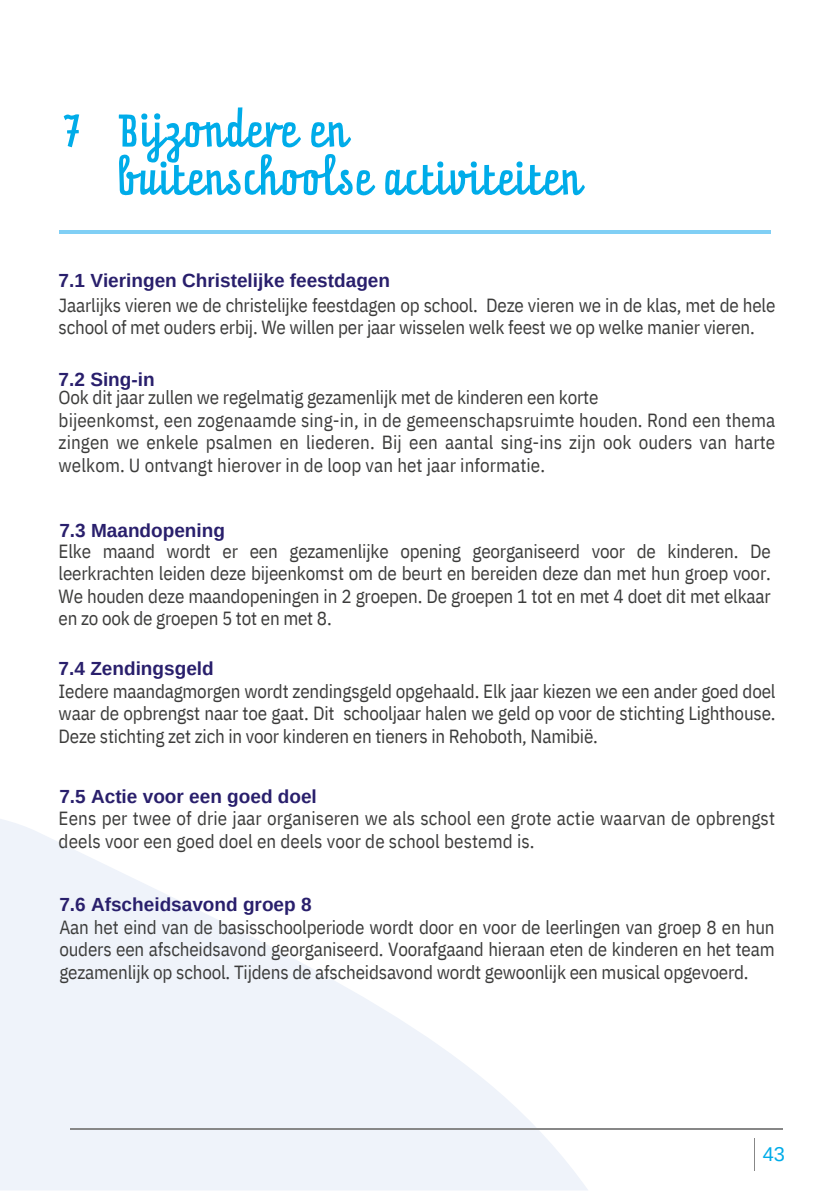
<style>
.page{position:relative;width:839px;height:1191px;background:#fff}
.page>*{position:absolute;margin:0;border:0;box-sizing:border-box;transform-origin:0 0}
.t1{font:20px "Arimo";color:#00ace9}
.t2{font:19px/22.4px "IBM Plex Sans Cond";letter-spacing:-.01em;color:#3c3c3b;text-align:justify}
.t3{font:700 19px "Arimo";color:#291f6c}
</style>
<div class="page">
<svg style="left:64px;top:107px;width:521px;height:89px"></svg>
<hr style="left:59px;top:230px;width:712px;height:4px;background:#80cff5">
<svg style="left:0;top:819px;width:588px;height:371px;fill:#eff3fa"></svg>
<hr style="left:71px;top:1129px;width:711px;height:1px;background:#878787">
<hr style="left:754px;top:1139px;width:1px;height:32px;background:#878787">
<p class="t3" style="left:59px;top:270px;width:333px">7.1 Vieringen Christelijke feestdagen</p>
<p class="t2" style="left:59px;top:294px;width:718px">Jaarlijks vieren we de christelijke feestdagen op school. Deze vieren we in de klas, met de hele school of met ouders erbij. We willen per jaar wisselen welk feest we op welke manier vieren.</p>
<p class="t3" style="left:59px;top:369px;width:97px">7.2 Sing-in</p>
<p class="t2" style="left:59px;top:386px;width:541px">Ook dit jaar zullen we regelmatig gezamenlijk met de kinderen een korte</p>
<p class="t2" style="left:59px;top:409px;width:718px">bijeenkomst, een zogenaamde sing-in, in de gemeenschapsruimte houden. Rond een thema zingen we enkele psalmen en liederen. Bij een aantal sing-ins zijn ook ouders van harte welkom. U ontvangt hierover in de loop van het jaar informatie.</p>
<p class="t3" style="left:59px;top:520px;width:167px">7.3 Maandopening</p>
<p class="t2" style="left:59px;top:540px;width:713px">Elke maand wordt er een gezamenlijke opening georganiseerd voor de kinderen. De leerkrachten leiden deze bijeenkomst om de beurt en bereiden deze dan met hun groep voor.<br>We houden deze maandopeningen in 2 groepen. De groepen 1 tot en met 4 doet dit met elkaar en zo ook de groepen 5 tot en met 8.</p>
<p class="t3" style="left:59px;top:658px;width:157px">7.4 Zendingsgeld</p>
<p class="t2" style="left:59px;top:680px;width:718px">Iedere maandagmorgen wordt zendingsgeld opgehaald. Elk jaar kiezen we een ander goed doel waar de opbrengst naar toe gaat. Dit schooljaar halen we geld op voor de stichting Lighthouse.<br>Deze stichting zet zich in voor kinderen en tieners in Rehoboth, Namibië.</p>
<p class="t3" style="left:59px;top:786px;width:259px">7.5 Actie voor een goed doel</p>
<p class="t2" style="left:59px;top:807px;width:718px">Eens per twee of drie jaar organiseren we als school een grote actie waarvan de opbrengst deels voor een goed doel en deels voor de school bestemd is.</p>
<p class="t3" style="left:59px;top:894px;width:254px">7.6 Afscheidsavond groep 8</p>
<p class="t2" style="left:59px;top:915px;width:716px">Aan het eind van de basisschoolperiode wordt door en voor de leerlingen van groep 8 en hun ouders een afscheidsavond georganiseerd. Voorafgaand hieraan eten de kinderen en het team gezamenlijk op school. Tijdens de afscheidsavond wordt gewoonlijk een musical opgevoerd.</p>
<p class="t1" style="left:762px;top:1143px;width:24px">43</p>
</div>
